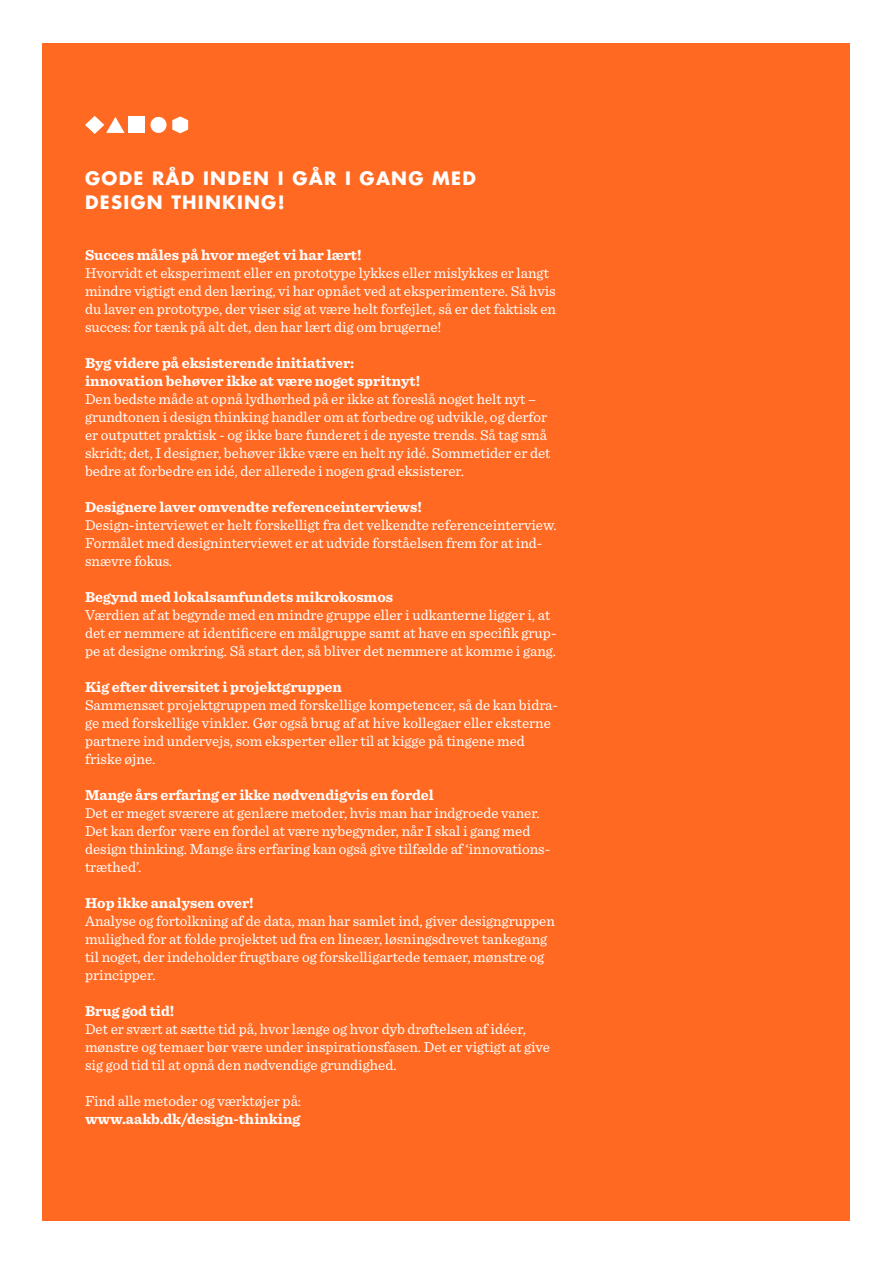
<style>
.page{position:relative;width:893px;height:1263px;background:#fff}
.page>*{position:absolute;margin:0;border:0;box-sizing:border-box;transform-origin:0 0}
.t1{font:700 18px/24px "Futura Std";letter-spacing:.07em;color:#fff}
.t2{font:15px/18px "Sentinel";color:#fff}
.t3{font:700 15px/18px "Sentinel";color:#fff}
</style>
<div class="page">
<div style="left:43px;top:43px;width:807px;height:1177px;background:#ff6922"></div>
<div style="left:150px;top:117px;width:17px;height:16px;background:#fff;border-radius:50%"></div>
<div style="left:129px;top:117px;width:16px;height:16px;background:#fff"></div>
<svg style="left:85px;top:116px;width:40px;height:18px"></svg>
<svg style="left:172px;top:116px;width:16px;height:17px"></svg>
<p class="t1" style="left:85px;top:166px;width:392px">GODE RÅD INDEN I GÅR I GANG MED<br>DESIGN THINKING!</p>
<p class="t3" style="left:85px;top:245px;width:278px">Succes måles på hvor meget vi har lært!</p>
<p class="t2" style="left:85px;top:263px;width:472px">Hvorvidt et eksperiment eller en prototype lykkes eller mislykkes er langt mindre vigtigt end den læring, vi har opnået ved at eksperimentere. Så hvis du laver en prototype, der viser sig at være helt forfejlet, så er det faktisk en succes: for tænk på alt det, den har lært dig om brugerne!</p>
<p class="t3" style="left:85px;top:353px;width:337px">Byg videre på eksisterende initiativer: innovation behøver ikke at være noget spritnyt!</p>
<p class="t2" style="left:85px;top:389px;width:467px">Den bedste måde at opnå lydhørhed på er ikke at foreslå noget helt nyt – grundtonen i design thinking handler om at forbedre og udvikle, og derfor er outputtet praktisk - og ikke bare funderet i de nyeste trends. Så tag små skridt; det, I designer, behøver ikke være en helt ny idé. Sommetider er det bedre at forbedre en idé, der allerede i nogen grad eksisterer.</p>
<p class="t3" style="left:85px;top:497px;width:338px">Designere laver omvendte referenceinterviews!</p>
<p class="t2" style="left:85px;top:515px;width:473px">Design-interviewet er helt forskelligt fra det velkendte referenceinterview.<br>Formålet med designinterviewet er at udvide forståelsen frem for at ind&shy;snævre fokus.</p>
<p class="t3" style="left:85px;top:587px;width:310px">Begynd med lokalsamfundets mikrokosmos</p>
<p class="t2" style="left:85px;top:605px;width:473px">Værdien af at begynde med en mindre gruppe eller i udkanterne ligger i, at det er nemmere at identificere en målgruppe samt at have en specifik grup&shy;pe at designe omkring. Så start der, så bliver det nemmere at komme i gang.</p>
<p class="t3" style="left:85px;top:677px;width:258px">Kig efter diversitet i projektgruppen</p>
<p class="t2" style="left:85px;top:695px;width:474px">Sammensæt projektgruppen med forskellige kompetencer, så de kan bidra&shy;ge med forskellige vinkler. Gør også brug af at hive kollegaer eller eksterne partnere ind undervejs, som eksperter eller til at kigge på tingene med friske øjne.</p>
<p class="t3" style="left:85px;top:785px;width:350px">Mange års erfaring er ikke nødvendigvis en fordel</p>
<p class="t2" style="left:85px;top:803px;width:467px">Det er meget sværere at genlære metoder, hvis man har indgroede vaner.<br>Det kan derfor være en fordel at være nybegynder, når I skal i gang med design thinking. Mange års erfaring kan også give tilfælde af ‘innovations&shy;træthed’.</p>
<p class="t3" style="left:85px;top:893px;width:170px">Hop ikke analysen over!</p>
<p class="t2" style="left:85px;top:911px;width:471px">Analyse og fortolkning af de data, man har samlet ind, giver designgruppen mulighed for at folde projektet ud fra en lineær, løsningsdrevet tankegang til noget, der indeholder frugtbare og forskelligartede temaer, mønstre og principper.</p>
<p class="t3" style="left:85px;top:1001px;width:91px">Brug god tid!</p>
<p class="t2" style="left:85px;top:1019px;width:466px">Det er svært at sætte tid på, hvor længe og hvor dyb drøftelsen af idéer, mønstre og temaer bør være under inspirationsfasen. Det er vigtigt at give sig god tid til at opnå den nødvendige grundighed.</p>
<p class="t2" style="left:85px;top:1091px;width:218px">Find alle metoder og værktøjer på:</p>
<p class="t3" style="left:85px;top:1109px;width:217px">www.aakb.dk/design-thinking</p>
</div>
